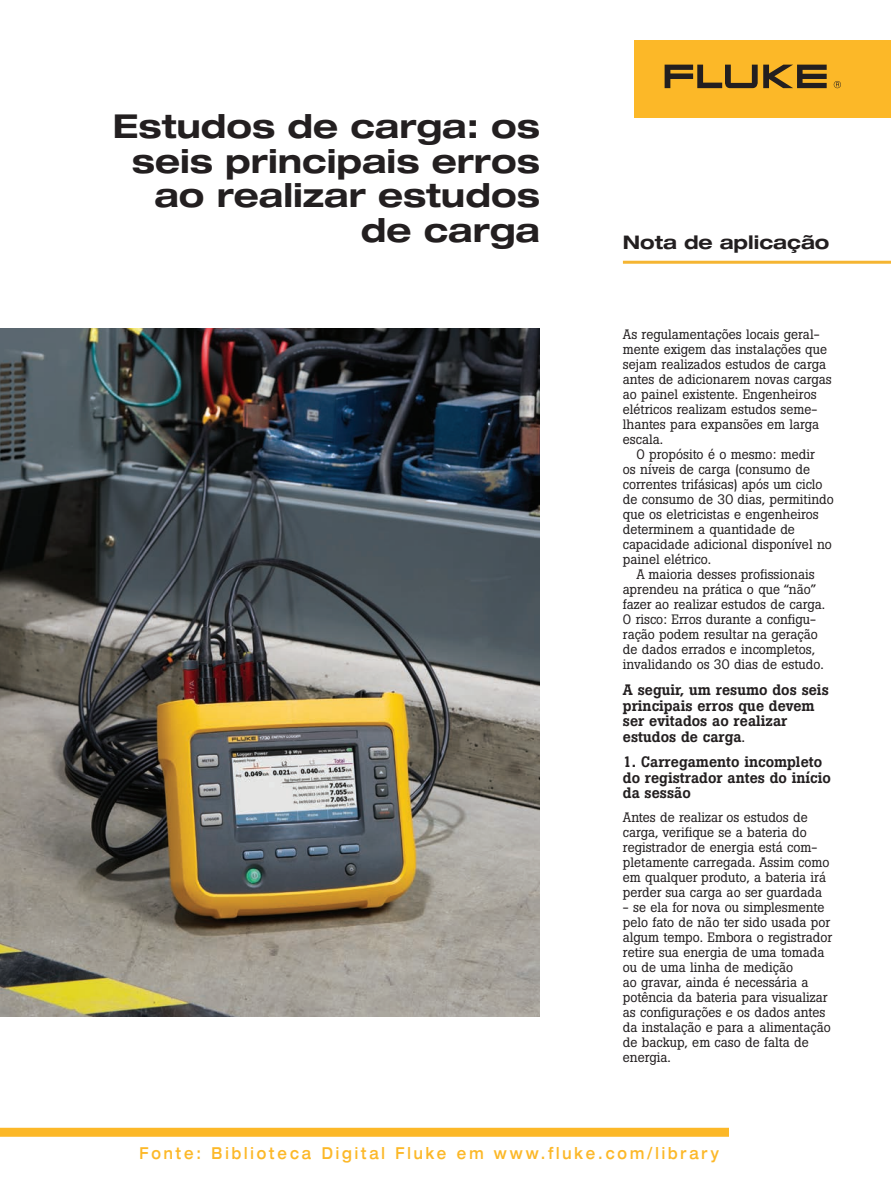
<style>
.page{position:relative;width:891px;height:1188px;background:#fff}
.page>*{position:absolute;margin:0;border:0;box-sizing:border-box;transform-origin:0 0}
.t1{font:700 expanded 33px/34.5px "Helvetica Neue LT Std";color:#231f20;text-align:right}
.t2{font:700 expanded 18.75px "Helvetica Neue LT Std";color:#231f20}
.t3{font:500 expanded 16.5px "Helvetica Neue LT Pro";letter-spacing:.22em;color:#fcb828;scale:.8 1}
.t4{font:500 15px/15.8px "Boton Pro";color:#231f20}
.t5{font:13.5px/15px "Boton Pro";color:#231f20}
.s1{font-weight:400}
</style>
<div class="page">
<hr style="left:623px;top:261px;width:268px;height:3px;background:#f5b532">
<div style="left:0;top:1128px;width:729px;height:9px;background:#fcb828"></div>
<div style="left:634px;top:40px;width:257px;height:78px;background:#fcb828"></div>
<svg style="left:665px;top:65px;width:162px;height:23px"></svg>
<svg style="left:834px;top:81px;width:7px;height:7px"></svg>
<img style="left:0;top:328px;width:540px;height:689px">
<h1 class="t1" style="left:113px;top:108px;width:429px">Estudos de carga: os seis principais erros ao realizar estudos de carga</h1>
<h2 class="t2" style="left:623px;top:230px;width:208px">Nota de aplicação</h2>
<p class="t5" style="left:623px;top:326px;width:210px">As regulamentações locais geral&shy;mente exigem das instalações que sejam realizados estudos de carga antes de adicionarem novas cargas ao painel existente. Engenheiros elétricos realizam estudos seme&shy;lhantes para expansões em larga escala.</p>
<p class="t5" style="left:623px;top:446px;width:212px;text-indent:14px">O propósito é o mesmo: medir<br>os níveis de carga (consumo de correntes trifásicas) após um ciclo de consumo de 30 dias, permitindo que os eletricistas e engenheiros determinem a quantidade de capacidade adicional disponível no painel elétrico.</p>
<p class="t5" style="left:623px;top:566px;width:204px;text-indent:14px">A maioria desses profissionais aprendeu na prática o que “não” fazer ao realizar estudos de carga.<br>O risco: Erros durante a configu&shy;ração podem resultar na geração de dados errados e incompletos, invalidando os 30 dias de estudo.</p>
<p class="t4" style="left:623px;top:682px;width:207px">A seguir, um resumo dos seis principais erros que devem ser evitados ao realizar estudos de carga<span class="s1">.</span></p>
<p class="t4" style="left:623px;top:754px;width:210px">1. Carregamento incompleto do registrador antes do início da sessão</p>
<p class="t5" style="left:623px;top:809px;width:208px">Antes de realizar os estudos de carga, verifique se a bateria do registrador de energia está com&shy;pletamente carregada. Assim como em qualquer produto, a bateria irá perder sua carga ao ser guardada</p>
<p class="t5" style="left:623px;top:899px;width:211px">- se ela for nova ou simplesmente pelo fato de não ter sido usada por algum tempo. Embora o registrador retire sua energia de uma tomada ou de uma linha de medição<br>ao gravar, ainda é necessária a potência da bateria para visualizar as configurações e os dados antes da instalação e para a alimentação de backup, em caso de falta de energia.</p>
<p class="t3" style="left:139px;top:1143px;width:726px">Fonte: Biblioteca Digital Fluke em www.fluke.com/library</p>
</div>
